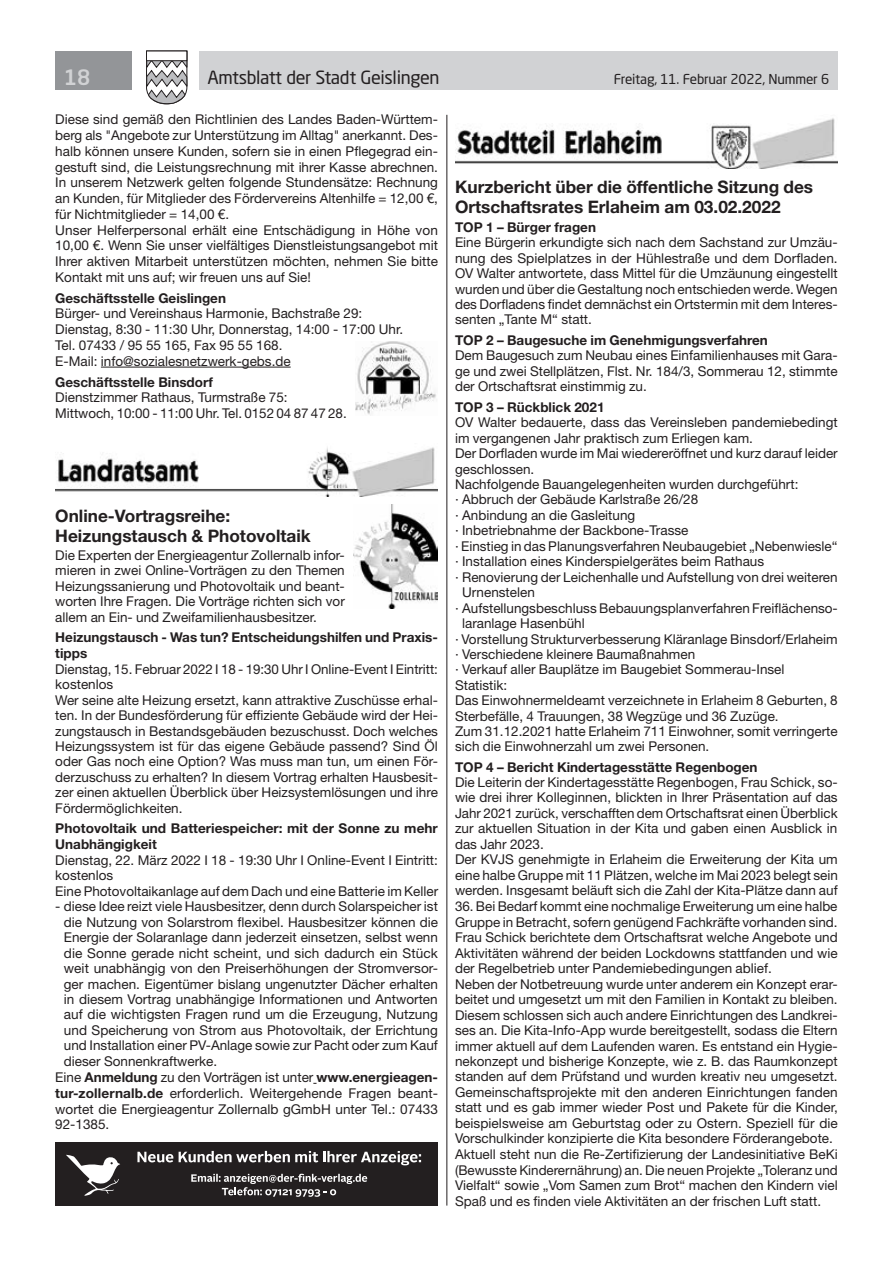
<style>
.page{position:relative;width:893px;height:1263px;background:#fff}
.page>*{position:absolute;margin:0;border:0;box-sizing:border-box;transform-origin:0 0}
.t1{font:500 21px "Neo Sans Std";color:#d1d2d4}
.t2{font:18px "Neo Sans Std";letter-spacing:-.02em;color:#231f20}
.t3{font:700 17.25px/20.5px "Helvetica Neue LT Std";color:#231f20}
.t4{font:13.5px/15.5px "Helvetica Neue LT Std";color:#231f20}
.t5{font:700 13.5px/16.2px "Helvetica Neue LT Std";color:#231f20}
.t6{font:13.5px "Neo Sans Std";letter-spacing:-.015em;color:#231f20}
.s1{font-weight:700}
</style>
<div class="page">
<div style="left:199px;top:51px;width:639px;height:38px;background:#d1d2d4"></div>
<div style="left:55px;top:51px;width:77px;height:38px;background:#939598"></div>
<svg style="left:146px;top:50px;width:42px;height:55px"></svg>
<div style="left:146px;top:51px;width:41px;height:10px;background:#fff;border:1px solid #231f20"></div>
<hr style="left:446px;top:115px;width:1px;height:1090px;background:#231f20">
<hr style="left:101px;top:367px;width:190px;height:1px;background:#231f20">
<img style="left:55px;top:447px;width:383px;height:50px">
<img style="left:455px;top:118px;width:383px;height:50px">
<img style="left:355px;top:341px;width:81px;height:74px">
<img style="left:353px;top:504px;width:85px;height:104px">
<div style="left:55px;top:1142px;width:383px;height:63px;background:#231f20"></div>
<svg style="left:66px;top:1155px;width:54px;height:41px"></svg>
<svg style="left:137px;top:1152px;width:36px;height:10px"></svg>
<svg style="left:179px;top:1151px;width:242px;height:14px"></svg>
<svg style="left:191px;top:1174px;width:176px;height:23px"></svg>
<h1 class="t1" style="left:64px;top:64px;width:28px">18</h1>
<h2 class="t2" style="left:207px;top:66px;width:234px">Amtsblatt der Stadt Geislingen</h2>
<p class="t6" style="left:614px;top:71px;width:217px">Freitag, 11. Februar 2022, Nummer 6</p>
<p class="t4" style="left:55px;top:112px;width:384px">Diese sind gemäß den Richtlinien des Landes Baden-Württem&shy;berg als "Angebote zur Unterstützung im Alltag" anerkannt. Des&shy;halb können unsere Kunden, sofern sie in einen Pflegegrad ein&shy;gestuft sind, die Leistungsrechnung mit ihrer Kasse abrechnen.<br>In unserem Netzwerk gelten folgende Stundensätze: Rechnung an Kunden, für Mitglieder des Fördervereins Altenhilfe = 12,00 €, für Nichtmitglieder = 14,00 €.<br>Unser Helferpersonal erhält eine Entschädigung in Höhe von 10,00 €. Wenn Sie unser vielfältiges Dienstleistungsangebot mit Ihrer aktiven Mitarbeit unterstützen möchten, nehmen Sie bitte Kontakt mit uns auf; wir freuen uns auf Sie!</p>
<p class="t5" style="left:55px;top:289px;width:172px">Geschäftsstelle Geislingen</p>
<p class="t4" style="left:55px;top:306px;width:349px">Bürger- und Vereinshaus Harmonie, Bachstraße 29:<br>Dienstag, 8:30 - 11:30 Uhr, Donnerstag, 14:00 - 17:00 Uhr.<br>Tel. 07433 / 95 55 165, Fax 95 55 168.<br>E-Mail: info@sozialesnetzwerk-gebs.de</p>
<p class="t5" style="left:55px;top:373px;width:159px">Geschäftsstelle Binsdorf</p>
<p class="t4" style="left:55px;top:389px;width:293px">Dienstzimmer Rathaus, Turmstraße 75:<br>Mittwoch, 10:00 - 11:00 Uhr. Tel. 0152 04 87 47 28.</p>
<p class="t3" style="left:455px;top:176px;width:360px">Kurzbericht über die öffentliche Sitzung des<br>Ortschaftsrates Erlaheim am 03.02.2022</p>
<p class="t5" style="left:455px;top:219px;width:143px">TOP 1 – Bürger fragen</p>
<p class="t4" style="left:455px;top:234px;width:384px;text-align:justify">Eine Bürgerin erkundigte sich nach dem Sachstand zur Umzäu&shy;nung des Spielplatzes in der Hühlestraße und dem Dorfladen.<br>OV Walter antwortete, dass Mittel für die Umzäunung eingestellt wurden und über die Gestaltung noch entschieden werde. Wegen des Dorfladens findet demnächst ein Ortstermin mit dem Interes&shy;senten „Tante M“ statt.</p>
<p class="t5" style="left:455px;top:332px;width:314px">TOP 2 – Baugesuche im Genehmigungsverfahren</p>
<p class="t4" style="left:455px;top:348px;width:384px;text-align:justify">Dem Baugesuch zum Neubau eines Einfamilienhauses mit Gara&shy;ge und zwei Stellplätzen, Flst. Nr. 184/3, Sommerau 12, stimmte der Ortschaftsrat einstimmig zu.</p>
<p class="t5" style="left:455px;top:398px;width:151px">TOP 3 – Rückblick 2021</p>
<p class="t4" style="left:455px;top:414px;width:384px">OV Walter bedauerte, dass das Vereinsleben pandemiebedingt</p>
<p class="t4" style="left:455px;top:430px;width:299px">im vergangenen Jahr praktisch zum Erliegen kam.</p>
<p class="t4" style="left:455px;top:445px;width:384px">Der Dorfladen wurde im Mai wiedereröffnet und kurz darauf leider</p>
<p class="t4" style="left:455px;top:461px;width:81px">geschlossen.</p>
<p class="t4" style="left:455px;top:476px;width:345px">Nachfolgende Bauangelegenheiten wurden durchgeführt:</p>
<p class="t4" style="left:455px;top:492px;width:245px">· Abbruch der Gebäude Karlstraße 26/28</p>
<p class="t4" style="left:455px;top:507px;width:182px">· Anbindung an die Gasleitung</p>
<p class="t4" style="left:455px;top:523px;width:235px">· Inbetriebnahme der Backbone-Trasse</p>
<p class="t4" style="left:455px;top:538px;width:384px">· Einstieg in das Planungsverfahren Neubaugebiet „Nebenwiesle“</p>
<p class="t4" style="left:455px;top:554px;width:311px">· Installation eines Kinderspielgerätes beim Rathaus</p>
<p class="t4" style="left:455px;top:569px;width:384px">· Renovierung der Leichenhalle und Aufstellung von drei weiteren</p>
<p class="t4" style="left:462px;top:584px;width:74px">Urnenstelen</p>
<p class="t4" style="left:455px;top:600px;width:384px">· Aufstellungsbeschluss Bebauungsplanverfahren Freiflächenso-</p>
<p class="t4" style="left:462px;top:615px;width:124px">laranlage Hasenbühl</p>
<p class="t4" style="left:455px;top:631px;width:384px">· Vorstellung Strukturverbesserung Kläranlage Binsdorf/Erlaheim</p>
<p class="t4" style="left:455px;top:646px;width:242px">· Verschiedene kleinere Baumaßnahmen</p>
<p class="t4" style="left:455px;top:662px;width:331px">· Verkauf aller Bauplätze im Baugebiet Sommerau-Insel</p>
<p class="t4" style="left:455px;top:677px;width:54px">Statistik:</p>
<p class="t4" style="left:455px;top:693px;width:384px">Das Einwohnermeldeamt verzeichnete in Erlaheim 8 Geburten, 8</p>
<p class="t4" style="left:455px;top:708px;width:325px">Sterbefälle, 4 Trauungen, 38 Wegzüge und 36 Zuzüge.</p>
<p class="t4" style="left:455px;top:723px;width:384px">Zum 31.12.2021 hatte Erlaheim 711 Einwohner, somit verringerte</p>
<p class="t4" style="left:455px;top:739px;width:256px">sich die Einwohnerzahl um zwei Personen.</p>
<p class="t5" style="left:455px;top:758px;width:304px">TOP 4 – Bericht Kindertagesstätte Regenbogen</p>
<p class="t4" style="left:455px;top:774px;width:384px">Die Leiterin der Kindertagesstätte Regenbogen, Frau Schick, so&shy;wie drei ihrer Kolleginnen, blickten in Ihrer Präsentation auf das Jahr 2021 zurück, verschafften dem Ortschaftsrat einen Überblick zur aktuellen Situation in der Kita und gaben einen Ausblick in das Jahr 2023.<br>Der KVJS genehmigte in Erlaheim die Erweiterung der Kita um eine halbe Gruppe mit 11 Plätzen, welche im Mai 2023 belegt sein werden. Insgesamt beläuft sich die Zahl der Kita-Plätze dann auf</p>
<p class="t4" style="left:455px;top:898px;width:384px">36. Bei Bedarf kommt eine nochmalige Erweiterung um eine halbe Gruppe in Betracht, sofern genügend Fachkräfte vorhanden sind.<br>Frau Schick berichtete dem Ortschaftsrat welche Angebote und Aktivitäten während der beiden Lockdowns stattfanden und wie der Regelbetrieb unter Pandemiebedingungen ablief.<br>Neben der Notbetreuung wurde unter anderem ein Konzept erar&shy;beitet und umgesetzt um mit den Familien in Kontakt zu bleiben.<br>Diesem schlossen sich auch andere Einrichtungen des Landkrei&shy;ses an. Die Kita-Info-App wurde bereitgestellt, sodass die Eltern immer aktuell auf dem Laufenden waren. Es entstand ein Hygie&shy;nekonzept und bisherige Konzepte, wie z. B. das Raumkonzept standen auf dem Prüfstand und wurden kreativ neu umgesetzt.<br>Gemeinschaftsprojekte mit den anderen Einrichtungen fanden statt und es gab immer wieder Post und Pakete für die Kinder, beispielsweise am Geburtstag oder zu Ostern. Speziell für die Vorschulkinder konzipierte die Kita besondere Förderangebote.<br>Aktuell steht nun die Re-Zertifizierung der Landesinitiative BeKi (Bewusste Kinderernährung) an. Die neuen Projekte „Toleranz und Vielfalt“ sowie „Vom Samen zum Brot“ machen den Kindern viel Spaß und es finden viele Aktivitäten an der frischen Luft statt.</p>
<p class="t3" style="left:55px;top:505px;width:257px">Online-Vortragsreihe:<br>Heizungstausch &amp; Photovoltaik</p>
<p class="t4" style="left:55px;top:547px;width:291px;text-align:justify">Die Experten der Energieagentur Zollernalb infor&shy;mieren in zwei Online-Vorträgen zu den Themen Heizungssanierung und Photovoltaik und beant&shy;worten Ihre Fragen. Die Vorträge richten sich vor allem an Ein- und Zweifamilienhausbesitzer.</p>
<p class="t5" style="left:55px;top:629px;width:384px">Heizungstausch - Was tun? Entscheidungshilfen und Praxis&shy;tipps</p>
<p class="t4" style="left:55px;top:661px;width:384px">Dienstag, 15. Februar 2022 I 18 - 19:30 Uhr I Online-Event I Eintritt: kostenlos<br>Wer seine alte Heizung ersetzt, kann attraktive Zuschüsse erhal&shy;ten. In der Bundesförderung für effiziente Gebäude wird der Hei&shy;zungstausch in Bestandsgebäuden bezuschusst. Doch welches Heizungssystem ist für das eigene Gebäude passend? Sind Öl oder Gas noch eine Option? Was muss man tun, um einen För&shy;derzuschuss zu erhalten? In diesem Vortrag erhalten Hausbesit&shy;zer einen aktuellen Überblick über Heizsystemlösungen und ihre Fördermöglichkeiten.</p>
<p class="t5" style="left:55px;top:820px;width:384px">Photovoltaik und Batteriespeicher: mit der Sonne zu mehr<br>Unabhängigkeit</p>
<p class="t4" style="left:55px;top:852px;width:384px">Dienstag, 22. März 2022 I 18 - 19:30 Uhr I Online-Event I Eintritt: kostenlos<br>Eine Photovoltaikanlage auf dem Dach und eine Batterie im Keller</p>
<p class="t4" style="left:55px;top:898px;width:384px">- diese Idee reizt viele Hausbesitzer, denn durch Solarspeicher ist</p>
<p class="t4" style="left:64px;top:914px;width:376px">die Nutzung von Solarstrom flexibel. Hausbesitzer können die</p>
<p class="t4" style="left:64px;top:929px;width:376px">Energie der Solaranlage dann jederzeit einsetzen, selbst wenn</p>
<p class="t4" style="left:64px;top:945px;width:375px">die Sonne gerade nicht scheint, und sich dadurch ein Stück</p>
<p class="t4" style="left:64px;top:960px;width:376px">weit unabhängig von den Preiserhöhungen der Stromversor-</p>
<p class="t4" style="left:64px;top:976px;width:376px">ger machen. Eigentümer bislang ungenutzter Dächer erhalten</p>
<p class="t4" style="left:64px;top:991px;width:375px">in diesem Vortrag unabhängige Informationen und Antworten</p>
<p class="t4" style="left:64px;top:1007px;width:376px">auf die wichtigsten Fragen rund um die Erzeugung, Nutzung</p>
<p class="t4" style="left:64px;top:1022px;width:375px">und Speicherung von Strom aus Photovoltaik, der Errichtung</p>
<p class="t4" style="left:64px;top:1037px;width:376px">und Installation einer PV-Anlage sowie zur Pacht oder zum Kauf</p>
<p class="t4" style="left:64px;top:1053px;width:155px">dieser Sonnenkraftwerke.</p>
<p class="t4" style="left:55px;top:1069px;width:384px">Eine <span class="s1">Anmeldung</span> zu den Vorträgen ist unter <span class="s1">www.energieagen-</span></p>
<p class="t4" style="left:55px;top:1085px;width:384px"><span class="s1">tur-zollernalb.de</span> erforderlich. Weitergehende Fragen beant-</p>
<p class="t4" style="left:55px;top:1101px;width:384px">wortet die Energieagentur Zollernalb gGmbH unter Tel.: 07433</p>
<p class="t4" style="left:55px;top:1116px;width:56px">92-1385.</p>
</div>
